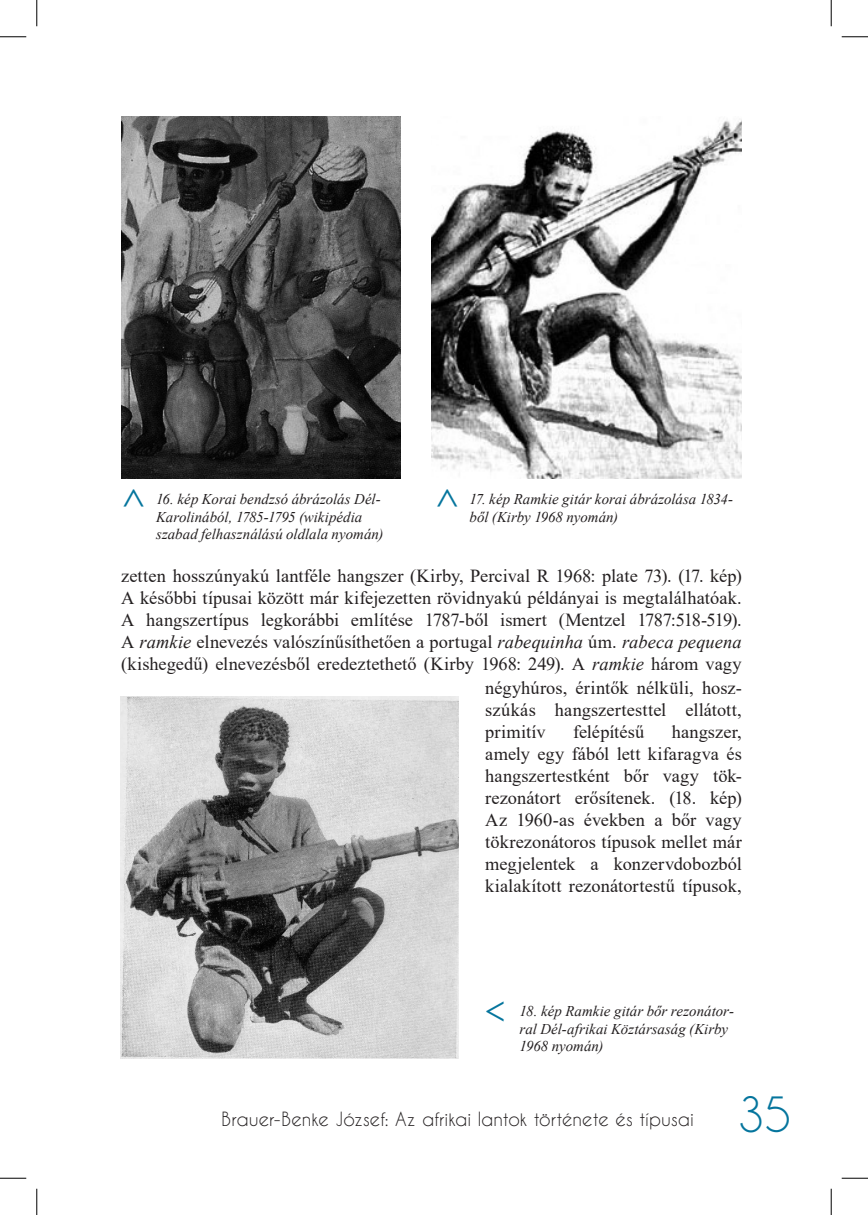
<style>
.page{position:relative;width:868px;height:1215px;background:#fff}
.page>*{position:absolute;margin:0;border:0;box-sizing:border-box;transform-origin:0 0}
.t1{font:45.5px "Caviar Dreams";color:#05759d}
.alcim_1{font:38.5px "Chantelli Antiqua";color:#05759d}
._4_kenyer{font:18.38px/22.1px "Times New Roman";letter-spacing:.005em;color:#231f20;text-align:justify}
.t2{font:18.38px "Caviar Dreams";color:#231f20}
._4_kepalairas{font:italic 14.88px/17.8px "Times New Roman";color:#231f20}
.s1{font-style:italic}
</style>
<div class="page">
<img style="left:120px;top:696px;width:338px;height:362px">
<img style="left:121px;top:116px;width:280px;height:362px">
<img style="left:431px;top:120px;width:310px;height:358px">
<svg style="left:0;top:36px;width:26px;height:1px"></svg>
<svg style="left:841px;top:36px;width:26px;height:1px"></svg>
<svg style="left:0;top:1177px;width:26px;height:1px"></svg>
<svg style="left:841px;top:1177px;width:26px;height:1px"></svg>
<svg style="left:36px;top:0;width:1px;height:26px"></svg>
<svg style="left:36px;top:1188px;width:1px;height:26px"></svg>
<svg style="left:830px;top:0;width:1px;height:26px"></svg>
<svg style="left:830px;top:1188px;width:1px;height:26px"></svg>
<p class="alcim_1" style="left:160px;top:488px;width:22px;rotate:90deg">&lt;</p>
<p class="_4_kepalairas" style="left:469px;top:489px;width:265px">17. kép Ramkie gitár korai ábrázolása 1834- ből (Kirby 1968 nyomán)</p>
<p class="alcim_1" style="left:473px;top:488px;width:22px;rotate:90deg">&lt;</p>
<p class="_4_kepalairas" style="left:156px;top:489px;width:229px">16. kép Korai bendzsó ábrázolás Dél-<br>Karolinából, 1785-1795 (wikipédia szabad felhasználású oldlala nyomán)</p>
<p class="_4_kenyer" style="left:121px;top:564px;width:622px">zetten hosszúnyakú lantféle hangszer (Kirby, Percival R 1968: plate 73). (17. kép)<br>A későbbi típusai között már kifejezetten rövidnyakú példányai is megtalálhatóak.<br>A hangszertípus legkorábbi említése 1787-ből ismert (Mentzel 1787:518-519).<br>A <span class="s1">ramkie</span> elnevezés valószínűsíthetően a portugal <span class="s1">rabequinha</span> úm. <span class="s1">rabeca pequena </span>(kishegedű) elnevezésből eredeztethető (Kirby 1968: 249). A <span class="s1">ramkie</span> három vagy</p>
<p class="_4_kenyer" style="left:485px;top:676px;width:258px">négyhúros, érintők nélküli, hos - szúkás hangszertesttel ellátott, primitív</p>
<p class="_4_kenyer" style="left:485px;top:720px;width:258px;text-indent:186px">hangszer, amely egy fából lett kifaragva és hangszertestként bőr vagy tök&shy;rezonátort erősítenek. (18. kép)<br>Az 1960-as években a bőr vagy tökrezonátoros típusok mellet már megjelentek a konzervdobozból kialakított rezonátortestű típusok,</p>
<p class="_4_kenyer" style="left:573px;top:720px;width:73px">felépítésű</p>
<p class="alcim_1" style="left:485px;top:984px;width:22px">&lt;</p>
<p class="_4_kepalairas" style="left:519px;top:1001px;width:216px">18. kép Ramkie gitár bőr rezonátor&shy;ral Dél-afrikai Köztársaság (Kirby<br>1968 nyomán)</p>
<p class="t2" style="left:221px;top:1107px;width:473px">Brauer-Benke József: Az afrikai lantok története és típusai</p>
<h1 class="t1" style="left:736px;top:1087px;width:56px">35</h1>
</div>
